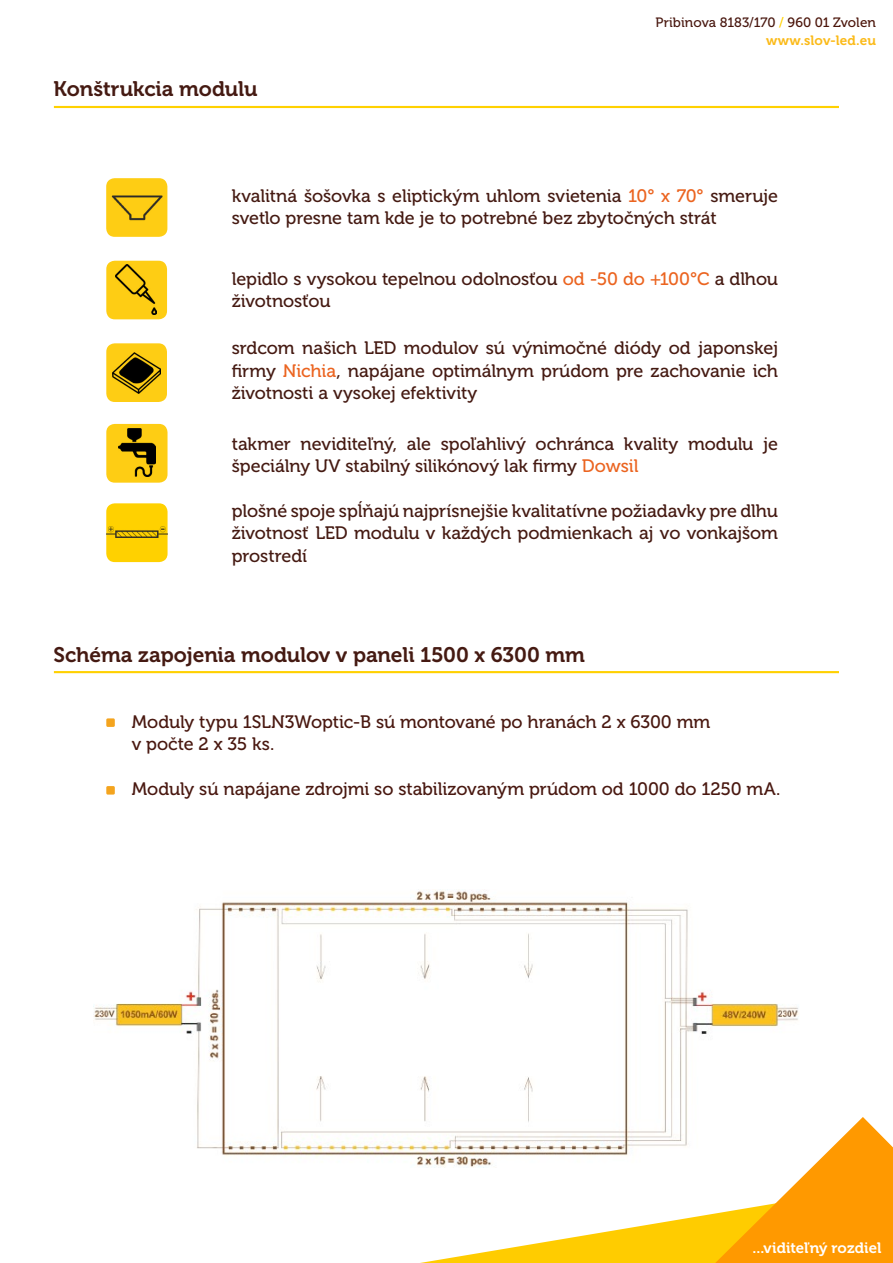
<style>
.page{position:relative;width:893px;height:1263px;background:#fff}
.page>*{position:absolute;margin:0;border:0;box-sizing:border-box;transform-origin:0 0}
.t1{font:21px "Museo 700";letter-spacing:-.005em;color:#451a12}
.t2{font:18px/22.5px "Museo 500";letter-spacing:-.005em;color:#451a12}
.t3{font:18px/22.5px "Museo 500";letter-spacing:-.005em;color:#491810}
.t4{font:15px "Museo 700";color:#fff}
.t5{font:13.5px "Museo 500";color:#491810}
.t6{font:13.5px "Museo 700";letter-spacing:.005em;color:#fbba18}
.s1{color:#ffd100}
.s2{color:#4b150a}
.s3{color:#eb6420}
</style>
<div class="page">
<div style="left:106px;top:261px;width:61px;height:58px;background:#fecd14;border-radius:9px"></div>
<img style="left:116px;top:265px;width:40px;height:50px">
<div style="left:106px;top:343px;width:61px;height:59px;background:#fecd14;border-radius:9px"></div>
<img style="left:112px;top:352px;width:49px;height:42px">
<div style="left:106px;top:424px;width:62px;height:59px;background:#fecd14;border-radius:9px"></div>
<img style="left:118px;top:429px;width:37px;height:47px">
<div style="left:106px;top:503px;width:62px;height:59px;background:#ffd100;border-radius:9px"></div>
<img style="left:106px;top:526px;width:62px;height:11px">
<div style="left:106px;top:178px;width:61px;height:59px;background:#fecd14;border-radius:9px"></div>
<img style="left:106px;top:195px;width:62px;height:42px">
<hr style="left:54px;top:671px;width:785px;height:2px;background:#ffd100">
<div style="left:106px;top:786px;width:9px;height:8px;background:#f4a41e;border-radius:2px"></div>
<div style="left:106px;top:718px;width:9px;height:9px;background:#f4a41e;border-radius:2px"></div>
<svg style="left:420px;top:1117px;width:473px;height:146px"></svg>
<hr style="left:54px;top:106px;width:785px;height:2px;background:#ffd100">
<img style="left:93px;top:890px;width:707px;height:278px">
<p class="t1" style="left:54px;top:77px;width:205px">Konštrukcia modulu</p>
<p class="t5" style="left:655px;top:15px;width:222px">Pribinova 8183/170 <span class="s1">/</span> <span class="s2">960 01 Zvolen</span></p>
<p class="t6" style="left:766px;top:33px;width:111px">www.slov-led.eu</p>
<p class="t2" style="left:232px;top:185px;width:548px">kvalitná šošovka s eliptickým uhlom svietenia <span class="s3">10° x 70°</span> smeruje svetlo presne tam kde je to potrebné bez zbytočných strát</p>
<p class="t2" style="left:232px;top:268px;width:548px">lepidlo s vysokou tepelnou odolnosťou <span class="s3">od -50 do +100°C</span> a dlhou životnosťou</p>
<p class="t2" style="left:232px;top:337px;width:548px;text-align:justify">srdcom našich LED modulov sú výnimočné diódy od japonskej firmy <span class="s3">Nichia</span>, napájane optimálnym prúdom pre zachovanie ich životnosti a vysokej efektivity</p>
<p class="t2" style="left:232px;top:433px;width:548px">takmer neviditeľný, ale spoľahlivý ochránca kvality modulu je špeciálny UV stabilný silikónový lak firmy <span class="s3">Dowsil</span></p>
<p class="t2" style="left:232px;top:500px;width:548px;text-align:justify">plošné spoje spĺňajú najprísnejšie kvalitatívne požiadavky pre dlhu životnosť LED modulu v každých podmienkach aj vo vonkajšom prostredí</p>
<p class="t1" style="left:54px;top:643px;width:533px">Schéma zapojenia modulov v paneli 1500 x 6300 mm</p>
<p class="t3" style="left:132px;top:710px;width:580px">Moduly typu 1SLN3Woptic-B sú montované po hranách 2 x 6300 mm v počte 2 x 35 ks.</p>
<p class="t3" style="left:132px;top:778px;width:650px">Moduly sú napájane zdrojmi so stabilizovaným prúdom od 1000 do 1250 mA.</p>
<p class="t4" style="left:753px;top:1239px;width:130px">...viditeľný rozdiel</p>
</div>
